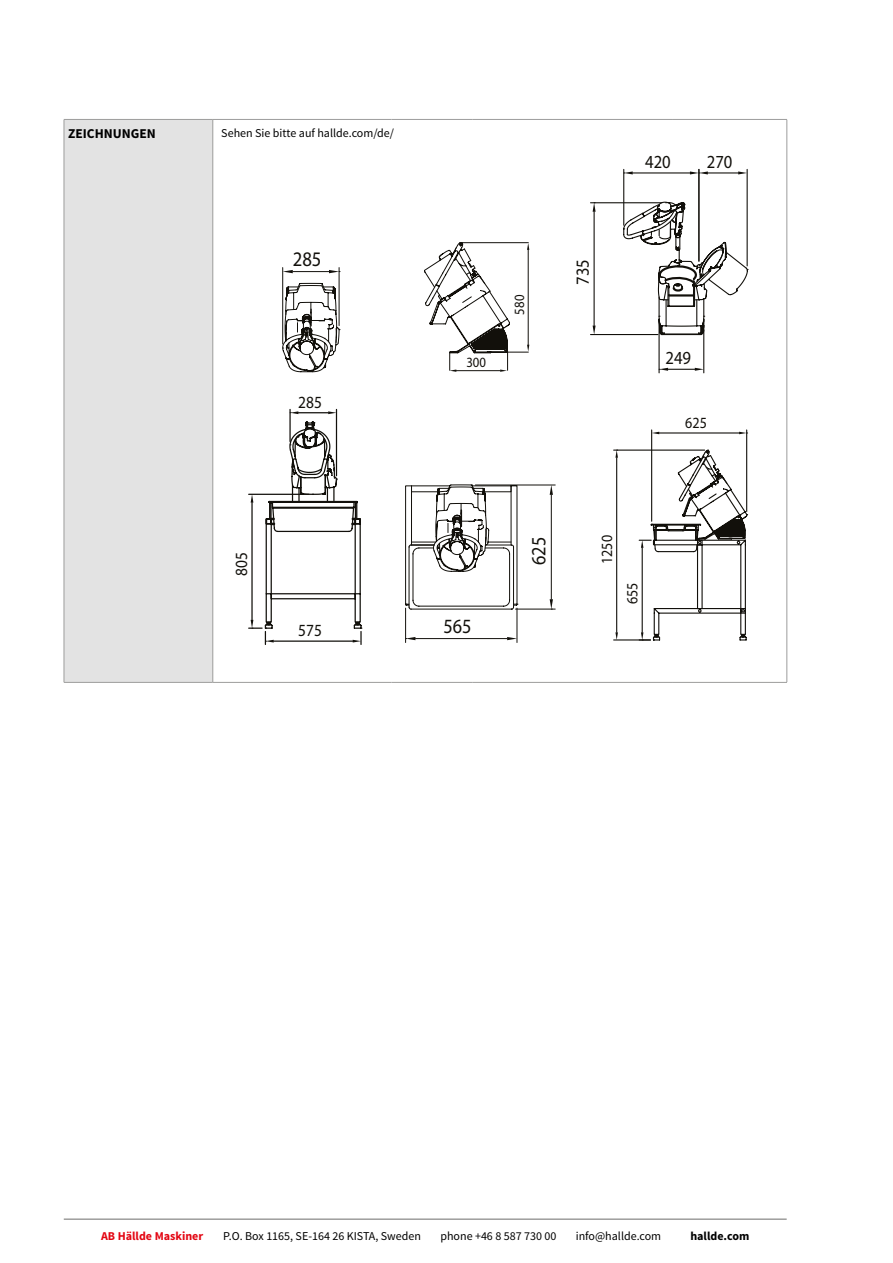
<style>
.page{position:relative;width:893px;height:1263px;background:#fff}
.page>*{position:absolute;margin:0;border:0;box-sizing:border-box;transform-origin:0 0}
.t1{font:20.7px "Myriad Pro";color:#12100b;scale:.9 1}
.t2{font:20.25px "Myriad Pro";color:#12100b;scale:.9 1}
.t3{font:18.45px "Myriad Pro";color:#12100b;scale:.9 1}
.t4{font:17.1px "Myriad Pro";color:#12100b;scale:.9 1}
.t5{font:15.6px "Myriad Pro";color:#12100b;scale:.9 1}
.t6{font:14.25px "Myriad Pro";color:#12100b;scale:.9 1}
.t7{font:700 13.5px "Source Sans Pro";color:#000}
.t8{font:12px "Source Sans Pro";color:#000}
.t9{font:700 12px "Source Sans Pro";color:#e30613}
.t10{font:700 12px "Source Sans Pro";color:#000}
</style>
<div class="page">
<hr style="left:64px;top:1218px;width:723px;height:2px;background:#9d9d9c">
<div style="left:64px;top:119px;width:149px;height:563px;background:#e3e3e3"></div>
<hr style="left:64px;top:120px;width:1px;height:562px;background:#9d9d9c">
<hr style="left:213px;top:120px;width:1px;height:562px;background:#9d9d9c">
<hr style="left:787px;top:120px;width:1px;height:562px;background:#9d9d9c">
<hr style="left:64px;top:119px;width:149px;height:1px;background:#9d9d9c">
<hr style="left:213px;top:119px;width:178px;height:1px;background:#9d9d9c">
<hr style="left:391px;top:119px;width:81px;height:1px;background:#9d9d9c">
<hr style="left:472px;top:119px;width:81px;height:1px;background:#9d9d9c">
<hr style="left:553px;top:119px;width:119px;height:1px;background:#9d9d9c">
<hr style="left:672px;top:119px;width:115px;height:1px;background:#9d9d9c">
<hr style="left:64px;top:682px;width:149px;height:1px;background:#9d9d9c">
<hr style="left:213px;top:682px;width:178px;height:1px;background:#9d9d9c">
<hr style="left:391px;top:682px;width:81px;height:1px;background:#9d9d9c">
<hr style="left:472px;top:682px;width:81px;height:1px;background:#9d9d9c">
<hr style="left:553px;top:682px;width:119px;height:1px;background:#9d9d9c">
<hr style="left:672px;top:682px;width:115px;height:1px;background:#9d9d9c">
<svg style="left:282px;top:267px;width:58px;height:105px"></svg>
<hr style="left:614px;top:639px;width:36px;height:1px;background:#12100b">
<hr style="left:614px;top:449px;width:91px;height:2px;background:#12100b">
<hr style="left:616px;top:458px;width:1px;height:174px;background:#12100b">
<svg style="left:615px;top:632px;width:3px;height:8px"></svg>
<svg style="left:639px;top:429px;width:109px;height:212px"></svg>
<svg style="left:615px;top:450px;width:3px;height:8px"></svg>
<svg style="left:405px;top:484px;width:151px;height:159px"></svg>
<hr style="left:590px;top:334px;width:68px;height:1px;background:#12100b">
<hr style="left:590px;top:202px;width:72px;height:1px;background:#12100b">
<hr style="left:594px;top:212px;width:1px;height:114px;background:#12100b">
<svg style="left:593px;top:326px;width:3px;height:8px"></svg>
<svg style="left:593px;top:202px;width:3px;height:10px"></svg>
<hr style="left:703px;top:320px;width:1px;height:53px;background:#12100b">
<hr style="left:658px;top:320px;width:2px;height:53px;background:#12100b">
<svg style="left:659px;top:368px;width:45px;height:3px"></svg>
<svg style="left:623px;top:169px;width:125px;height:167px"></svg>
<hr style="left:336px;top:409px;width:1px;height:67px;background:#12100b">
<hr style="left:289px;top:409px;width:2px;height:32px;background:#12100b">
<hr style="left:298px;top:412px;width:30px;height:1px;background:#12100b">
<svg style="left:328px;top:411px;width:8px;height:3px"></svg>
<svg style="left:290px;top:411px;width:8px;height:3px"></svg>
<svg style="left:249px;top:421px;width:113px;height:223px"></svg>
<svg style="left:424px;top:242px;width:105px;height:130px"></svg>
<p class="t7" style="left:68px;top:125px;width:89px">ZEICHNUNGEN</p>
<p class="t8" style="left:221px;top:126px;width:174px">Sehen Sie bitte auf hallde.com/de/</p>
<h1 class="t1" style="left:293px;top:246px;width:33px">285</h1>
<h3 class="t4" style="left:298px;top:391px;width:28px">285</h3>
<h3 class="t4" style="left:231px;top:576px;width:28px;rotate:-90deg">805</h3>
<h3 class="t4" style="left:298px;top:620px;width:28px">575</h3>
<p class="t6" style="left:466px;top:353px;width:23px">300</p>
<p class="t6" style="left:510px;top:315px;width:23px;rotate:-90deg">580</p>
<h3 class="t3" style="left:571px;top:285px;width:30px;rotate:-90deg">735</h3>
<h3 class="t3" style="left:645px;top:150px;width:30px">420</h3>
<h3 class="t3" style="left:707px;top:150px;width:30px">270</h3>
<h3 class="t3" style="left:665px;top:346px;width:30px">249</h3>
<h3 class="t5" style="left:685px;top:414px;width:26px">625</h3>
<h2 class="t2" style="left:444px;top:613px;width:33px">565</h2>
<h2 class="t2" style="left:526px;top:565px;width:33px;rotate:-90deg">625</h2>
<h3 class="t5" style="left:597px;top:564px;width:34px;rotate:-90deg">1250</h3>
<h3 class="t5" style="left:623px;top:604px;width:26px;rotate:-90deg">655</h3>
<p class="t9" style="left:101px;top:1228px;width:104px">AB Hällde Maskiner</p>
<p class="t8" style="left:223px;top:1228px;width:199px">P.O. Box 1165, SE-164 26 KISTA, Sweden</p>
<p class="t8" style="left:440px;top:1228px;width:117px">phone +46 8 587 730 00</p>
<p class="t8" style="left:576px;top:1228px;width:87px">info@hallde.com</p>
<p class="t10" style="left:690px;top:1228px;width:61px">hallde.com</p>
</div>
